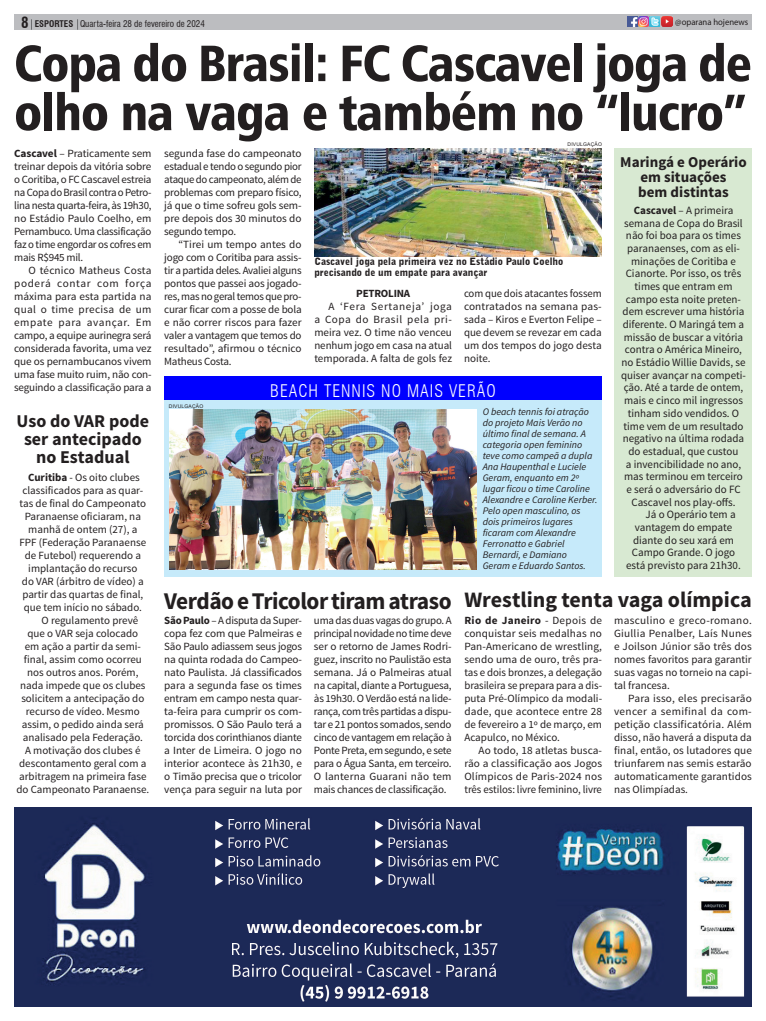
<style>
.page{position:relative;width:766px;height:1021px;background:#fff}
.page>*{position:absolute;margin:0;border:0;box-sizing:border-box;transform-origin:0 0}
.TITULO_ESSE_1{font:51px "Humanist 777 BT Black Condensed B";letter-spacing:-.02em;color:#231f20}
.SECUNDARIO{font:700 24px "Source Sans Pro";letter-spacing:-.02em;color:#231f20}
.SECUNDARIO-2{font:700 22px "Source Sans Pro";color:#231f20}
.SECUNDARIO-3{font:700 18px/18px "Source Sans Pro";color:#231f20;text-align:center}
.titulo_fotolegenda{font:300 condensed 17px "Swiss 721 BT";letter-spacing:.06em;color:#fff}
.SECUNDARIO-4{font:700 15px/15px "Source Sans Pro";color:#231f20;text-align:center}
.t1{font:700 condensed 15px "Swiss 721 BT";color:#231f20}
.TEXTO_ESSE{font:11.2px/12.7px "Source Sans Pro";color:#231f20;text-align:center}
.TEXTO_ESSE-2{font:11px/13px "Source Sans Pro";color:#231f20;text-align:justify}
.TEXTO_ESSE-3{font:700 11px "Source Sans Pro";letter-spacing:-.02em;color:#231f20}
.TEXTO_ESSE-4{font:italic 10px/11px "Source Sans Pro";color:#231f20}
.Legenda{font:900 10px/11px "Bell Gothic BT";color:#231f20}
.t2{font:condensed 9px "Swiss 721 BT";color:#231f20}
.t3{font:9px "Myriad Pro";color:#231f20;scale:.96 1}
.Credito{font:5px "Arial";letter-spacing:.035em;color:#231f20}
.s1{font-weight:700}
</style>
<div class="page">
<div style="left:614px;top:148px;width:137px;height:429px;background:#d8e9d2"></div>
<img style="left:314px;top:148px;width:287px;height:109px">
<div style="left:14px;top:14px;width:737px;height:16px;background:#bcbdc0"></div>
<svg style="left:627px;top:17px;width:45px;height:10px"></svg>
<img style="left:14px;top:807px;width:737px;height:199px">
<div style="left:164px;top:378px;width:437px;height:198px;background:#c6eafa"></div>
<div style="left:164px;top:377px;width:437px;height:23px;background:#00f"></div>
<img style="left:170px;top:409px;width:306px;height:160px">
<p class="t1" style="left:21px;top:14px;width:9px">8</p>
<p class="t2" style="left:35px;top:19px;width:171px"><span class="s1">ESPORTES</span> Quarta-feira 28 de fevereiro de 2024</p>
<p class="t3" style="left:675px;top:16px;width:77px">@oparana hojenews</p>
<p class="TITULO_ESSE_1" style="left:14px;top:31px;width:739px">Copa do Brasil: FC Cascavel joga de</p>
<p class="TITULO_ESSE_1" style="left:14px;top:80px;width:733px">olho na vaga e também no “lucro”</p>
<p class="TEXTO_ESSE-2" style="left:164px;top:147px;width:139px">segunda fase do campeonato estadual e tendo o segundo pior ataque do campeonato, além de problemas com preparo físico, já que o time sofreu gols sem&shy;pre depois dos 30 minutos do segundo tempo.</p>
<p class="TEXTO_ESSE-2" style="left:164px;top:238px;width:139px;text-indent:14px">“Tirei um tempo antes do jogo com o Coritiba para assis&shy;tir a partida deles. Avaliei alguns pontos que passei aos jogado&shy;res, mas no geral temos que pro&shy;curar ficar com a posse de bola e não correr riscos para fazer valer a vantagem que temos do resultado”, afirmou o técnico Matheus Costa.</p>
<p class="Credito" style="left:567px;top:141px;width:36px">DIVULGAÇÃO</p>
<p class="TEXTO_ESSE-2" style="left:14px;top:147px;width:139px"><span class="s1">Cascavel</span> – Praticamente sem treinar depois da vitória sobre o Coritiba, o FC Cascavel estreia na Copa do Brasil contra o Petro&shy;lina nesta quarta-feira, às 19h30, no Estádio Paulo Coelho, em Pernambuco. Uma classificação faz o time engordar os cofres em mais R$945 mil.</p>
<p class="TEXTO_ESSE-2" style="left:14px;top:264px;width:139px;text-indent:14px">O técnico Matheus Costa poderá contar com força máxima para esta partida na qual o time precisa de um empate para avançar. Em campo, a equipe aurinegra será considerada favorita, uma vez que os pernambucanos vivem uma fase muito ruim, não con&shy;seguindo a classificação para a</p>
<p class="SECUNDARIO-4" style="left:620px;top:155px;width:128px">Maringá e Operário em situações</p>
<p class="SECUNDARIO-4" style="left:638px;top:185px;width:92px">bem distintas</p>
<p class="TEXTO_ESSE" style="left:621px;top:204px;width:126px"><span class="s1">Cascavel</span> – A primeira semana de Copa do Brasil não foi boa para os times paranaenses, com as eli&shy;minações de Coritiba e<br>Cianorte. Por isso, os três times que entram em campo esta noite preten&shy;dem escrever uma história diferente. O Maringá tem a missão de buscar a vitória contra o América Mineiro, no Estádio Willie Davids, se quiser avançar na competi&shy;ção. Até a tarde de ontem, mais e cinco mil ingressos tinham sido vendidos. O time vem de um resultado negativo na última rodada do estadual, que custou<br>a invencibilidade no ano, mas terminou em terceiro e será o adversário do FC<br>Cascavel nos play-offs.</p>
<p class="TEXTO_ESSE" style="left:645px;top:508px;width:91px">Já o Operário tem a</p>
<p class="TEXTO_ESSE" style="left:634px;top:521px;width:99px">vantagem do empate</p>
<p class="TEXTO_ESSE" style="left:633px;top:533px;width:102px">diante do seu xará em</p>
<p class="TEXTO_ESSE" style="left:631px;top:546px;width:105px">Campo Grande. O jogo</p>
<p class="TEXTO_ESSE" style="left:626px;top:559px;width:116px">está previsto para 21h30.</p>
<p class="Legenda" style="left:314px;top:256px;width:250px">Cascavel joga pela primeira vez no Estádio Paulo Coelho precisando de um empate para avançar</p>
<p class="TEXTO_ESSE-2" style="left:464px;top:287px;width:139px">com que dois atacantes fossem contratados na semana pas&shy;sada – Kiros e Everton Felipe – que devem se revezar em cada um dos tempos do jogo desta noite.</p>
<p class="TEXTO_ESSE-3" style="left:356px;top:286px;width:55px">PETROLINA</p>
<p class="TEXTO_ESSE-2" style="left:314px;top:300px;width:139px;text-indent:14px">A ‘Fera Sertaneja’ joga a Copa do Brasil pela pri&shy;meira vez. O time não venceu nenhum jogo em casa na atual temporada. A falta de gols fez</p>
<p class="titulo_fotolegenda" style="left:270px;top:380px;width:227px">BEACH TENNIS NO MAIS VERÃO</p>
<p class="Credito" style="left:169px;top:402px;width:36px">DIVULGAÇÃO</p>
<p class="TEXTO_ESSE-4" style="left:482px;top:406px;width:116px">O beach tennis foi atração do projeto Mais Verão no último final de semana. A categoria open feminino teve como campeã a dupla<br>Ana Haupenthal e Luciele<br>Geram, enquanto em 2º lugar ficou o time Caroline<br>Alexandre e Caroline Kerber.<br>Pelo open masculino, os dois primeiros lugares ficaram com Alexandre<br>Ferronatto e Gabriel<br>Bernardi, e Damiano<br>Geram e Eduardo Santos.</p>
<p class="SECUNDARIO-3" style="left:17px;top:412px;width:134px">Uso do VAR pode ser antecipado no Estadual</p>
<p class="TEXTO_ESSE-2" style="left:20px;top:471px;width:128px;text-align:center"><span class="s1">Curitiba</span> - Os oito clubes classificados para as quar&shy;tas de final do Campeonato<br>Paranaense oficiaram, na manhã de ontem (27), a<br>FPF (Federação Paranaense de Futebol) requerendo a implantação do recurso<br>do VAR (árbitro de vídeo) a partir das quartas de final, que tem início no sábado.</p>
<p class="TEXTO_ESSE-2" style="left:41px;top:614px;width:98px">O regulamento prevê</p>
<p class="TEXTO_ESSE-2" style="left:27px;top:627px;width:112px">que o VAR seja colocado</p>
<p class="TEXTO_ESSE-2" style="left:25px;top:640px;width:118px">em ação a partir da semi-</p>
<p class="TEXTO_ESSE-2" style="left:24px;top:653px;width:119px">final, assim como ocorreu</p>
<p class="TEXTO_ESSE-2" style="left:27px;top:666px;width:113px">nos outros anos. Porém,</p>
<p class="TEXTO_ESSE-2" style="left:20px;top:679px;width:127px">nada impede que os clubes</p>
<p class="TEXTO_ESSE-2" style="left:21px;top:692px;width:124px">solicitem a antecipação do</p>
<p class="TEXTO_ESSE-2" style="left:26px;top:705px;width:115px">recurso de vídeo. Mesmo</p>
<p class="TEXTO_ESSE-2" style="left:22px;top:718px;width:124px">assim, o pedido ainda será</p>
<p class="TEXTO_ESSE-2" style="left:23px;top:731px;width:122px">analisado pela Federação.</p>
<p class="TEXTO_ESSE-2" style="left:25px;top:744px;width:117px">A motivação dos clubes é</p>
<p class="TEXTO_ESSE-2" style="left:19px;top:757px;width:129px">descontamento geral com a</p>
<p class="TEXTO_ESSE-2" style="left:19px;top:770px;width:129px">arbitragem na primeira fase</p>
<p class="TEXTO_ESSE-2" style="left:16px;top:783px;width:134px">do Campeonato Paranaense.</p>
<p class="SECUNDARIO" style="left:164px;top:585px;width:289px">Verdão e Tricolor tiram atraso</p>
<p class="SECUNDARIO-2" style="left:464px;top:585px;width:289px">Wrestling tenta vaga olímpica</p>
<p class="TEXTO_ESSE-2" style="left:464px;top:614px;width:139px"><span class="s1">Rio de Janeiro</span> - Depois de conquistar seis medalhas no Pan-Americano de wrestling, sendo uma de ouro, três pra&shy;tas e dois bronzes, a delegação brasileira se prepara para a dis&shy;puta Pré-Olímpico da modali&shy;dade, que acontece entre 28 de fevereiro a 1º de março, em Acapulco, no México.</p>
<p class="TEXTO_ESSE-2" style="left:464px;top:744px;width:139px;text-indent:14px">Ao todo, 18 atletas busca&shy;rão a classificação aos Jogos Olímpicos de Paris-2024 nos três estilos: livre feminino, livre</p>
<p class="TEXTO_ESSE-2" style="left:164px;top:614px;width:139px"><span class="s1">São Paulo</span> – A disputa da Super&shy;copa fez com que Palmeiras e São Paulo adiassem seus jogos na quinta rodada do Campeo&shy;nato Paulista. Já classificados para a segunda fase os times entram em campo nesta quar&shy;ta-feira para cumprir os com&shy;promissos. O São Paulo terá a torcida dos corinthianos diante a Inter de Limeira. O jogo no interior acontece às 21h30, e o Timão precisa que o tricolor vença para seguir na luta por</p>
<p class="TEXTO_ESSE-2" style="left:314px;top:614px;width:139px">uma das duas vagas do grupo. A principal novidade no time deve ser o retorno de James Rodri&shy;guez, inscrito no Paulistão esta semana. Já o Palmeiras atual na capital, diante a Portuguesa, às 19h30. O Verdão está na lide&shy;rança, com três partidas a dispu&shy;tar e 21 pontos somados, sendo cinco de vantagem em relação à Ponte Preta, em segundo, e sete para o Água Santa, em terceiro.<br>O lanterna Guarani não tem mais chances de classificação.</p>
<p class="TEXTO_ESSE-2" style="left:614px;top:614px;width:139px">masculino e greco-romano.<br>Giullia Penalber, Laís Nunes e Joilson Júnior são três dos nomes favoritos para garantir suas vagas no torneio na capi&shy;tal francesa.</p>
<p class="TEXTO_ESSE-2" style="left:614px;top:692px;width:139px;text-indent:14px">Para isso, eles precisarão vencer a semifinal da com&shy;petição classificatória. Além disso, não haverá a disputa da final, então, os lutadores que triunfarem nas semis estarão automaticamente garantidos nas Olimpíadas.</p>
</div>
